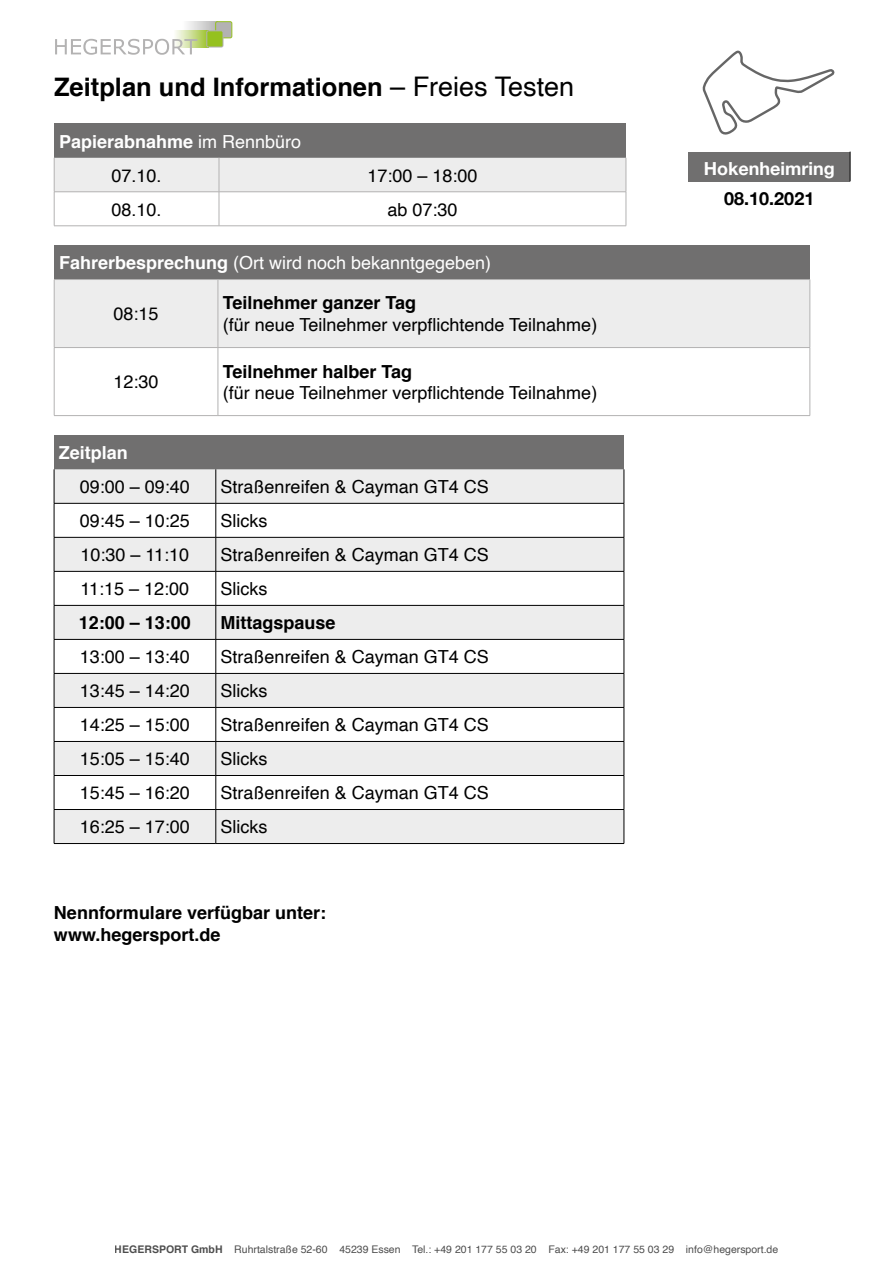
<style>
.page{position:relative;width:893px;height:1263px;background:#fff}
.page>*{position:absolute;margin:0;border:0;box-sizing:border-box;transform-origin:0 0}
.t1{font:700 25.5px "Helvetica";color:#000}
.t2{font:18px "Helvetica";color:#000}
.t3{font:700 18px/21.6px "Helvetica";color:#000}
.t4{font:18px "Helvetica";color:#fff}
.t5{font:700 18px/34px "Helvetica";color:#fff}
.t6{font:700 18px "Helvetica Neue";color:#fff}
.t7{font:700 18px "Helvetica Neue";color:#000}
.t8{font:10.5px "Helvetica";color:#000}
.s1{font-weight:400;font-size:27px}
.s2{font-weight:400}
.s3{font-weight:400;color:#000}
.s4{font-weight:700}
</style>
<div class="page">
<svg style="left:181px;top:22px;width:34px;height:9px"></svg>
<svg style="left:175px;top:31px;width:32px;height:16px"></svg>
<div style="left:216px;top:22px;width:16px;height:16px;background:#b3b2b2;border-radius:2px"></div>
<div style="left:215px;top:21px;width:17px;height:17px;border:1px solid #95c11f;border-radius:2px"></div>
<div style="left:207px;top:31px;width:16px;height:16px;background:#95c11f;border-radius:2px"></div>
<div style="left:207px;top:31px;width:16px;height:16px;border:1px solid #b3b2b2;border-radius:2px"></div>
<svg style="left:55px;top:39px;width:142px;height:16px"></svg>
<div style="left:688px;top:152px;width:162px;height:29px;background:#706f6f"></div>
<svg style="left:850px;top:152px;width:1px;height:29px"></svg>
<div style="left:54px;top:124px;width:572px;height:34px;background:#706f6f"></div>
<div style="left:55px;top:158px;width:571px;height:34px;background:#ededed"></div>
<hr style="left:54px;top:158px;width:1px;height:34px;background:#b3b2b2">
<hr style="left:219px;top:158px;width:1px;height:34px;background:#b3b2b2">
<hr style="left:626px;top:158px;width:1px;height:34px;background:#b3b2b2">
<hr style="left:54px;top:192px;width:165px;height:1px;background:#b3b2b2">
<hr style="left:54px;top:192px;width:1px;height:34px;background:#b3b2b2">
<hr style="left:219px;top:192px;width:407px;height:1px;background:#b3b2b2">
<hr style="left:219px;top:192px;width:1px;height:34px;background:#b3b2b2">
<hr style="left:626px;top:192px;width:1px;height:34px;background:#b3b2b2">
<hr style="left:54px;top:226px;width:165px;height:1px;background:#b3b2b2">
<hr style="left:219px;top:226px;width:407px;height:1px;background:#b3b2b2">
<div style="left:54px;top:245px;width:756px;height:34px;background:#706f6f"></div>
<div style="left:55px;top:280px;width:755px;height:67px;background:#ededed"></div>
<hr style="left:54px;top:279px;width:164px;height:1px;background:#b3b2b2">
<hr style="left:54px;top:280px;width:1px;height:67px;background:#b3b2b2">
<hr style="left:218px;top:279px;width:592px;height:1px;background:#b3b2b2">
<hr style="left:218px;top:280px;width:1px;height:67px;background:#b3b2b2">
<hr style="left:810px;top:280px;width:1px;height:67px;background:#b3b2b2">
<hr style="left:54px;top:347px;width:164px;height:1px;background:#b3b2b2">
<hr style="left:54px;top:348px;width:1px;height:67px;background:#b3b2b2">
<hr style="left:218px;top:347px;width:592px;height:1px;background:#b3b2b2">
<hr style="left:218px;top:348px;width:1px;height:67px;background:#b3b2b2">
<hr style="left:810px;top:348px;width:1px;height:67px;background:#b3b2b2">
<hr style="left:54px;top:415px;width:164px;height:1px;background:#b3b2b2">
<hr style="left:218px;top:415px;width:592px;height:1px;background:#b3b2b2">
<div style="left:54px;top:435px;width:570px;height:34px;background:#706f6f"></div>
<svg style="left:55px;top:469px;width:569px;height:374px;fill:#ededed"></svg>
<hr style="left:54px;top:469px;width:1px;height:34px;background:#000">
<hr style="left:216px;top:469px;width:1px;height:34px;background:#000">
<hr style="left:624px;top:469px;width:1px;height:34px;background:#000">
<hr style="left:54px;top:503px;width:162px;height:1px;background:#000">
<hr style="left:54px;top:503px;width:1px;height:34px;background:#000">
<hr style="left:216px;top:503px;width:408px;height:1px;background:#000">
<hr style="left:216px;top:503px;width:1px;height:34px;background:#000">
<hr style="left:624px;top:503px;width:1px;height:34px;background:#000">
<hr style="left:54px;top:537px;width:162px;height:1px;background:#000">
<hr style="left:54px;top:537px;width:1px;height:34px;background:#000">
<hr style="left:216px;top:537px;width:408px;height:1px;background:#000">
<hr style="left:216px;top:537px;width:1px;height:34px;background:#000">
<hr style="left:624px;top:537px;width:1px;height:34px;background:#000">
<hr style="left:54px;top:571px;width:162px;height:1px;background:#000">
<hr style="left:54px;top:571px;width:1px;height:34px;background:#000">
<hr style="left:216px;top:571px;width:408px;height:1px;background:#000">
<hr style="left:216px;top:571px;width:1px;height:34px;background:#000">
<hr style="left:624px;top:571px;width:1px;height:34px;background:#000">
<hr style="left:54px;top:605px;width:162px;height:1px;background:#000">
<hr style="left:54px;top:605px;width:1px;height:34px;background:#000">
<hr style="left:216px;top:605px;width:408px;height:1px;background:#000">
<hr style="left:216px;top:605px;width:1px;height:34px;background:#000">
<hr style="left:624px;top:605px;width:1px;height:34px;background:#000">
<hr style="left:54px;top:639px;width:162px;height:1px;background:#000">
<hr style="left:54px;top:639px;width:1px;height:34px;background:#000">
<hr style="left:216px;top:639px;width:408px;height:1px;background:#000">
<hr style="left:216px;top:639px;width:1px;height:34px;background:#000">
<hr style="left:624px;top:639px;width:1px;height:34px;background:#000">
<hr style="left:54px;top:673px;width:162px;height:1px;background:#000">
<hr style="left:54px;top:673px;width:1px;height:34px;background:#000">
<hr style="left:216px;top:673px;width:408px;height:1px;background:#000">
<hr style="left:216px;top:673px;width:1px;height:34px;background:#000">
<hr style="left:624px;top:673px;width:1px;height:34px;background:#000">
<hr style="left:54px;top:707px;width:162px;height:1px;background:#000">
<hr style="left:54px;top:707px;width:1px;height:34px;background:#000">
<hr style="left:216px;top:707px;width:408px;height:1px;background:#000">
<hr style="left:216px;top:707px;width:1px;height:34px;background:#000">
<hr style="left:624px;top:707px;width:1px;height:34px;background:#000">
<hr style="left:54px;top:741px;width:162px;height:1px;background:#000">
<hr style="left:54px;top:741px;width:1px;height:34px;background:#000">
<hr style="left:216px;top:741px;width:408px;height:1px;background:#000">
<hr style="left:216px;top:741px;width:1px;height:34px;background:#000">
<hr style="left:624px;top:741px;width:1px;height:34px;background:#000">
<hr style="left:54px;top:775px;width:162px;height:1px;background:#000">
<hr style="left:54px;top:775px;width:1px;height:34px;background:#000">
<hr style="left:216px;top:775px;width:408px;height:1px;background:#000">
<hr style="left:216px;top:775px;width:1px;height:34px;background:#000">
<hr style="left:624px;top:775px;width:1px;height:34px;background:#000">
<hr style="left:54px;top:809px;width:162px;height:1px;background:#000">
<hr style="left:54px;top:809px;width:1px;height:34px;background:#000">
<hr style="left:216px;top:809px;width:408px;height:1px;background:#000">
<hr style="left:216px;top:809px;width:1px;height:34px;background:#000">
<hr style="left:624px;top:809px;width:1px;height:34px;background:#000">
<hr style="left:54px;top:843px;width:162px;height:1px;background:#000">
<hr style="left:216px;top:843px;width:408px;height:1px;background:#000">
<svg style="left:702px;top:50px;width:133px;height:85px"></svg>
<h1 class="t1" style="left:54px;top:66px;width:522px">Zeitplan und Informationen <span class="s1">– Freies Testen</span></h1>
<p class="t5" style="left:112px;top:124px;width:191px;text-indent:-53px">Papierabnahme <span class="s2">im Rennbüro<br></span><span class="s3">07.10.</span></p>
<p class="t2" style="left:367px;top:161px;width:112px">17:00 – 18:00</p>
<p class="t2" style="left:112px;top:195px;width:52px">08.10.</p>
<p class="t2" style="left:387px;top:195px;width:72px">ab 07:30</p>
<p class="t4" style="left:59px;top:249px;width:434px"><span class="s4">Fahrerbesprechung</span> (Ort wird noch bekanntgegeben)</p>
<p class="t2" style="left:114px;top:300px;width:47px">08:15</p>
<p class="t3" style="left:223px;top:293px;width:195px">Teilnehmer ganzer Tag</p>
<p class="t2" style="left:223px;top:311px;width:376px">(für neue Teilnehmer verpflichtende Teilnahme)</p>
<p class="t2" style="left:114px;top:368px;width:47px">12:30</p>
<p class="t3" style="left:223px;top:361px;width:191px">Teilnehmer halber Tag</p>
<p class="t2" style="left:223px;top:379px;width:376px">(für neue Teilnehmer verpflichtende Teilnahme)</p>
<p class="t5" style="left:59px;top:436px;width:71px">Zeitplan</p>
<p class="t2" style="left:80px;top:473px;width:112px">09:00 – 09:40</p>
<p class="t2" style="left:221px;top:473px;width:270px">Straßenreifen &amp; Cayman GT4 CS</p>
<p class="t2" style="left:80px;top:507px;width:112px">09:45 – 10:25</p>
<p class="t2" style="left:221px;top:507px;width:48px">Slicks</p>
<p class="t2" style="left:81px;top:541px;width:110px">10:30 – 11:10</p>
<p class="t2" style="left:221px;top:541px;width:270px">Straßenreifen &amp; Cayman GT4 CS</p>
<p class="t2" style="left:81px;top:575px;width:110px">11:15 – 12:00</p>
<p class="t2" style="left:221px;top:575px;width:48px">Slicks</p>
<p class="t3" style="left:79px;top:612px;width:114px">12:00 – 13:00</p>
<p class="t3" style="left:221px;top:612px;width:117px">Mittagspause</p>
<p class="t2" style="left:80px;top:643px;width:112px">13:00 – 13:40</p>
<p class="t2" style="left:221px;top:643px;width:270px">Straßenreifen &amp; Cayman GT4 CS</p>
<p class="t2" style="left:80px;top:677px;width:112px">13:45 – 14:20</p>
<p class="t2" style="left:221px;top:677px;width:48px">Slicks</p>
<p class="t2" style="left:80px;top:711px;width:112px">14:25 – 15:00</p>
<p class="t2" style="left:221px;top:711px;width:270px">Straßenreifen &amp; Cayman GT4 CS</p>
<p class="t2" style="left:80px;top:745px;width:112px">15:05 – 15:40</p>
<p class="t2" style="left:221px;top:745px;width:48px">Slicks</p>
<p class="t2" style="left:80px;top:779px;width:112px">15:45 – 16:20</p>
<p class="t2" style="left:221px;top:779px;width:270px">Straßenreifen &amp; Cayman GT4 CS</p>
<p class="t2" style="left:80px;top:813px;width:112px">16:25 – 17:00</p>
<p class="t2" style="left:221px;top:813px;width:48px">Slicks</p>
<p class="t3" style="left:54px;top:902px;width:274px">Nennformulare verfügbar unter: www.hegersport.de</p>
<p class="t6" style="left:704px;top:155px;width:132px">Hokenheimring</p>
<p class="t7" style="left:724px;top:184px;width:92px">08.10.2021</p>
<p class="t8" style="left:115px;top:1241px;width:665px"><span class="s4">HEGERSPORT GmbH</span> Ruhrtalstraße 52-60 45239 Essen Tel.: +49 201 177 55 03 20 Fax: +49 201 177 55 03 29 info@hegersport.de</p>
</div>
